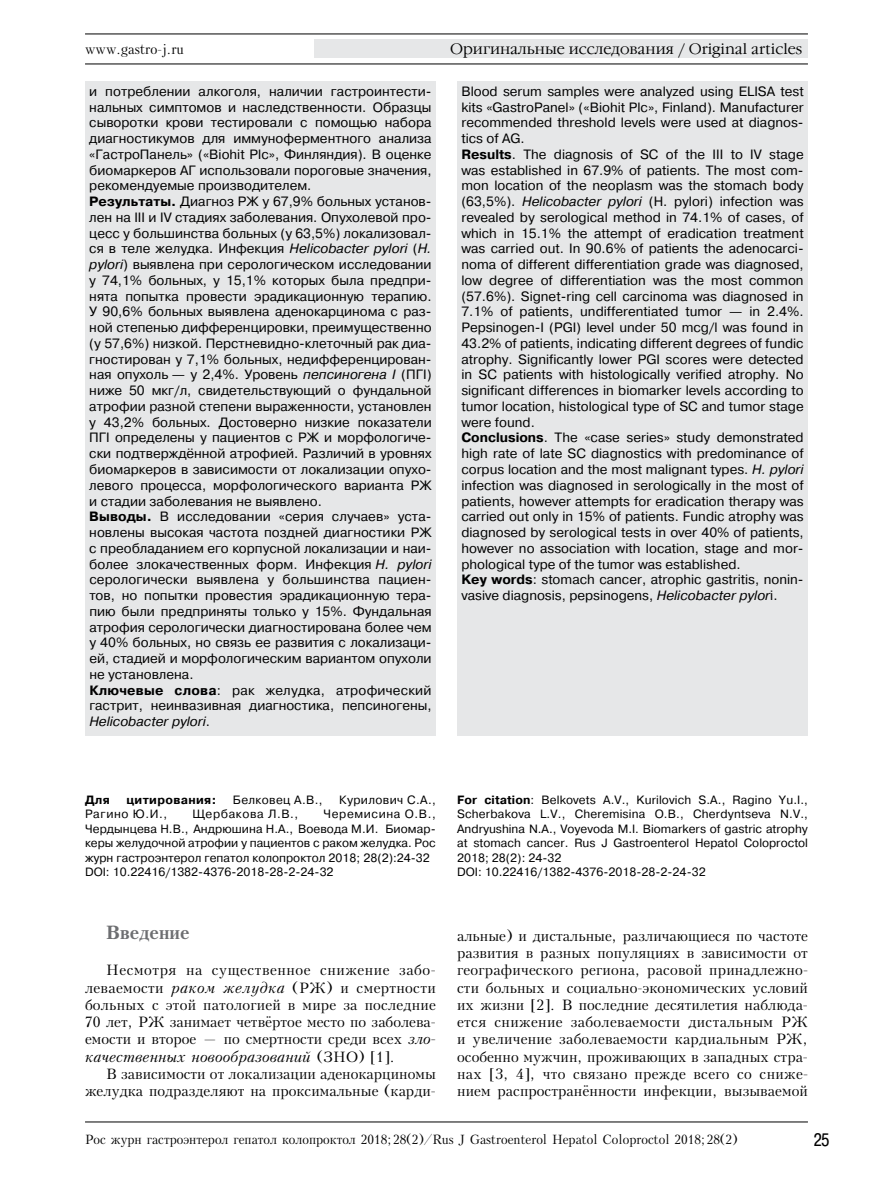
<style>
.page{position:relative;width:893px;height:1191px;background:#fff}
.page>*{position:absolute;margin:0;border:0;box-sizing:border-box;transform-origin:0 0}
.t1{font:700 18px "Kudrashov";color:#6d6e71}
.t2{font:18px "Pragmatica Cond C";color:#000}
.t3{font:300 15px "Garamond C";color:#000}
.t4{font:14.25px/17.2px "Kudrashov";color:#000;text-align:justify}
.t5{font:13.5px/15.8px "Pragmatica C";color:#000}
.t6{font:13.5px "Kudrashov";color:#000;scale:.95 1}
.t7{font:12.75px "Kudrashov";color:#000;scale:.95 1}
.t8{font:12px/14.4px "Pragmatica C";color:#000}
.t9{font:12px "Pragmatica C";letter-spacing:.03em;color:#000}
.t10{font:700 12px "Pragmatica C";letter-spacing:.03em;color:#000}
.t11{font:12px "Pragmatica C";letter-spacing:.05em;color:#000}
.s1{font-weight:700}
.s2{font-style:italic}
</style>
<div class="page">
<hr style="left:85px;top:34px;width:723px;height:1px;background:#000">
<hr style="left:85px;top:64px;width:723px;height:1px;background:#000">
<div style="left:315px;top:40px;width:493px;height:18px;background:#e6e7e8"></div>
<hr style="left:85px;top:1121px;width:723px;height:1px;background:#000">
<div style="left:85px;top:81px;width:351px;height:655px;background:#e6e7e8"></div>
<div style="left:457px;top:81px;width:351px;height:655px;background:#e6e7e8"></div>
<p class="t6" style="left:85px;top:41px;width:106px">www.gastro-j.ru</p>
<p class="t3" style="left:450px;top:41px;width:353px">Оригинальные исследования / Original articles</p>
<p class="t5" style="left:89px;top:83px;width:344px">и потреблении алкоголя, наличии гастроинтести&shy;нальных симптомов и наследственности. Образцы сыворотки крови тестировали с помощью набора диагностикумов для иммуноферментного анализа «ГастроПанель» («Biohit Plc», Финляндия). В оценке биомаркеров АГ использовали пороговые значения, рекомендуемые производителем.<br><span class="s1">Результаты.</span> Диагноз РЖ у 67,9% больных установ&shy;лен на III и IV стадиях заболевания. Опухолевой про&shy;цесс у большинства больных (у 63,5%) локализовал&shy;ся в теле желудка. Инфекция <span class="s2">Helicobacter pylori</span> (<span class="s2">H. pylori</span>) выявлена при серологическом исследовании у 74,1% больных, у 15,1% которых была предпри&shy;нята попытка провести эрадикационную терапию.<br>У 90,6% больных выявлена аденокарцинома с раз&shy;ной степенью дифференцировки, преимущественно (у 57,6%) низкой. Перстневидно-клеточный рак диа&shy;гностирован у 7,1% больных, недифференцирован&shy;ная опухоль — у 2,4%. Уровень <span class="s2">пепсиногена I</span> (ПГI) ниже 50 мкг/л, свидетельствующий о фундальной атрофии разной степени выраженности, установлен у 43,2% больных. Достоверно низкие показатели ПГI определены у пациентов с РЖ и морфологиче&shy;ски подтверждённой атрофией. Различий в уровнях биомаркеров в зависимости от локализации опухо&shy;левого процесса, морфологического варианта РЖ и стадии заболевания не выявлено.<br><span class="s1">Выводы.</span> В исследовании «серия случаев» уста&shy;новлены высокая частота поздней диагностики РЖ с преобладанием его корпусной локализации и наи&shy;более злокачественных форм. Инфекция <span class="s2">H. рylori </span>серологически выявлена у большинства пациен&shy;тов, но попытки провестия эрадикационную тера&shy;пию были предприняты только у 15%. Фундальная атрофия серологически диагностирована более чем у 40% больных, но связь ее развития с локализаци&shy;ей, стадией и морфологическим вариантом опухоли не установлена.<br><span class="s1">Ключевые слова</span>: рак желудка, атрофический гастрит, неинвазивная диагностика, пепсиногены, <span class="s2">Helicobacter pylori</span>.</p>
<p class="t5" style="left:461px;top:83px;width:344px">Blood serum samples were analyzed using ELISA test kits «GastroPanel» («Biohit Plc», Finland). Manufacturer recommended threshold levels were used at diagnos&shy;tics of AG.<br><span class="s1">Results</span>. The diagnosis of SC of the III to IV stage was established in 67.9% of patients. The most com&shy;mon location of the neoplasm was the stomach body (63,5%). <span class="s2">Helicobacter pylori</span> (H. pylori) infection was revealed by serological method in 74.1% of cases, of which in 15.1% the attempt of eradication treatment was carried out. In 90.6% of patients the adenocarci&shy;noma of different differentiation grade was diagnosed, low degree of differentiation was the most common (57.6%). Signet-ring cell carcinoma was diagnosed in 7.1% of patients, undifferentiated tumor — in 2.4%.<br>Pepsinogen-I (PGI) level under 50 mcg/l was found in 43.2% of patients, indicating different degrees of fundic atrophy. Significantly lower PGI scores were detected in SC patients with histologically verified atrophy. No significant differences in biomarker levels according to tumor location, histological type of SC and tumor stage were found.<br><span class="s1">Conclusions</span>. The «case series» study demonstrated high rate of late SC diagnostics with predominance of corpus location and the most malignant types. <span class="s2">H. pylori </span>infection was diagnosed in serologically in the most of patients, however attempts for eradication therapy was carried out only in 15% of patients. Fundic atrophy was diagnosed by serological tests in over 40% of patients, however no association with location, stage and mor&shy;phological type of the tumor was established.<br><span class="s1">Key words</span>: stomach cancer, atrophic gastritis, nonin&shy;vasive diagnosis, pepsinogens, <span class="s2">Helicobacter pylor</span>i.</p>
<p class="t10" style="left:85px;top:793px;width:26px">Для</p>
<p class="t10" style="left:127px;top:793px;width:91px">цитирования:</p>
<p class="t9" style="left:233px;top:793px;width:91px">Белковец А.В.,</p>
<p class="t9" style="left:339px;top:793px;width:98px">Курилович С.А.,</p>
<p class="t8" style="left:85px;top:807px;width:84px">Рагино Ю.И.,</p>
<p class="t11" style="left:192px;top:807px;width:107px">Щербакова Л.В.,</p>
<p class="t8" style="left:85px;top:807px;width:352px;text-indent:239px">Черемисина О.В., Чердынцева Н.В., Андрюшина Н.А., Воевода М.И. Биомар&shy;керы желудочной атрофии у пациентов с раком желудка. Рос журн гастроэнтерол гепатол колопроктол 2018; 28(2):24-32<br>DOI: 10.22416/1382-4376-2018-28-2-24-32</p>
<h1 class="t1" style="left:106px;top:921px;width:85px">Введение</h1>
<p class="t4" style="left:85px;top:962px;width:352px;text-indent:21px">Несмотря на существенное снижение забо&shy;леваемости <span class="s2">раком желудка</span> (РЖ) и смертности больных с этой патологией в мире за последние 70 лет, РЖ занимает четвёртое место по заболева&shy;емости и второе — по смертности среди всех <span class="s2">зло&shy;качественных новообразований</span> (ЗНО) [1].</p>
<p class="t4" style="left:85px;top:1065px;width:352px;text-align:right">В зависимости от локализации аденокарциномы желудка подразделяют на проксимальные (карди-</p>
<p class="t8" style="left:457px;top:792px;width:352px"><span class="s1">For citation</span>: Belkovets A.V., Kurilovich S.A., Ragino Yu.I., Scherbakova L.V., Cheremisina О.В., Cherdyntseva N.V., Andryushina N.A., Voyevoda M.I. Biomarkers of gastric atrophy at stomach cancer. Rus J Gastroenterol Hepatol Coloproctol 2018; 28(2): 24-32<br>DOI: 10.22416/1382-4376-2018-28-2-24-32</p>
<p class="t4" style="left:457px;top:927px;width:352px">альные) и дистальные, различающиеся по частоте развития в разных популяциях в зависимости от географического региона, расовой принадлежно&shy;сти больных и социально-экономических условий их жизни [2]. В последние десятилетия наблюда&shy;ется снижение заболеваемости дистальным РЖ и увеличение заболеваемости кардиальным РЖ, особенно мужчин, проживающих в западных стра&shy;нах [3, 4], что связано прежде всего со сниже&shy;нием распространённости инфекции, вызываемой</p>
<p class="t7" style="left:85px;top:1132px;width:688px">Рос журн гастроэнтерол гепатол колопроктол 2018;28(2)/Rus J Gastroenterol Hepatol Coloproctol 2018;28(2)</p>
<h1 class="t2" style="left:814px;top:1130px;width:17px">25</h1>
</div>
